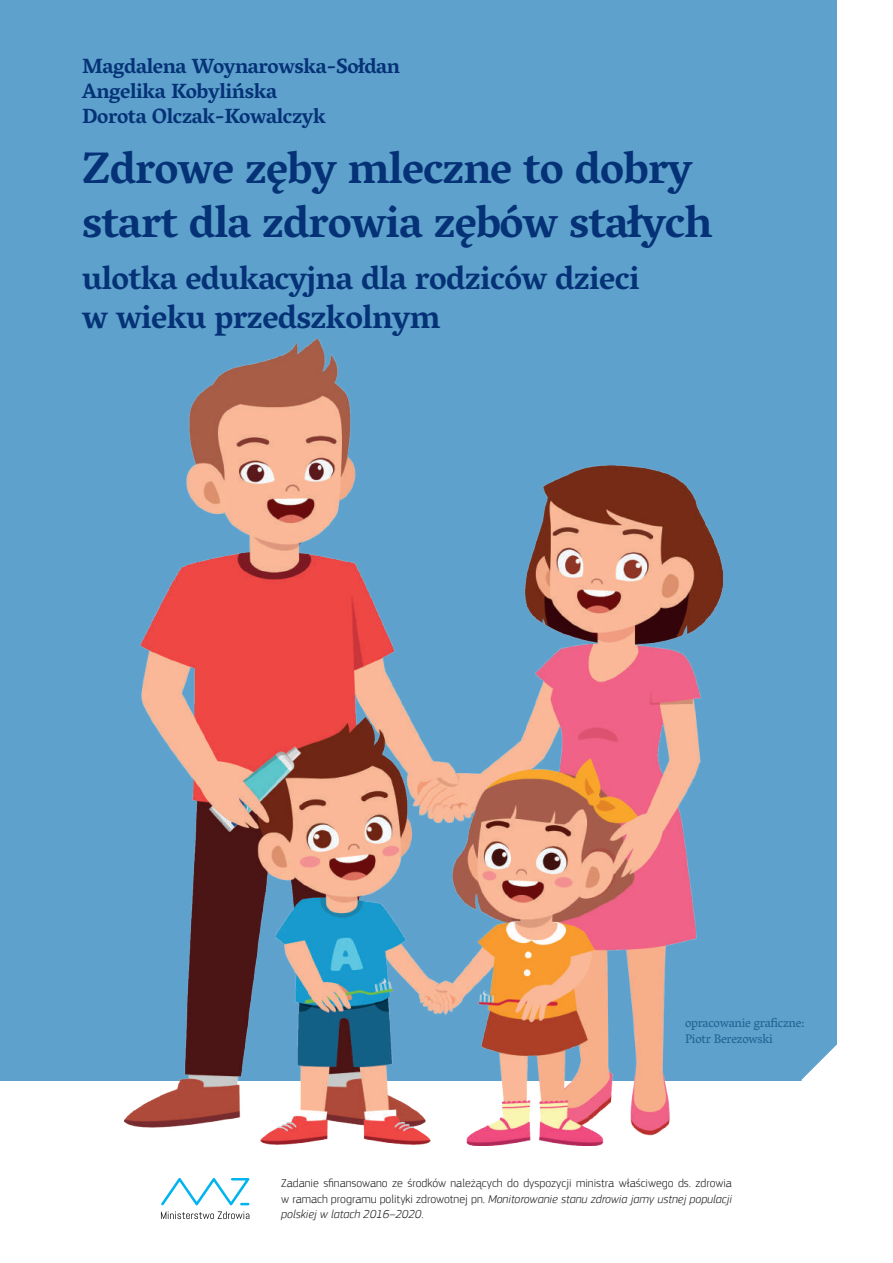
<style>
.page{position:relative;width:893px;height:1263px;background:#fff}
.page>*{position:absolute;margin:0;border:0;box-sizing:border-box;transform-origin:0 0}
.t1{font:700 45px/54px "Vesper Libre";letter-spacing:-.02em;color:#053276}
.t2{font:700 33px/39.6px "Vesper Libre";letter-spacing:-.02em;color:#053276}
.t3{font:700 21px/25.2px "Vesper Libre";letter-spacing:-.02em;color:#053276}
.t4{font:12.75px/16.2px "Vesper Libre";letter-spacing:-.02em;color:#256295}
.t5{font:300 12px/15.8px "PF Square Sans Pro";color:#231f20;text-align:justify}
.s1{font-style:italic}
</style>
<div class="page">
<div style="left:0;top:0;width:836px;height:1080px;background:#5da1cc"></div>
<svg style="left:801px;top:1043px;width:36px;height:38px"></svg>
<img style="left:125px;top:339px;width:598px;height:806px">
<svg style="left:161px;top:1211px;width:88px;height:8px"></svg>
<svg style="left:161px;top:1178px;width:88px;height:27px"></svg>
<h3 class="t3" style="left:82px;top:53px;width:319px">Magdalena Woynarowska-Sołdan<br>Angelika Kobylińska<br>Dorota Olczak-Kowalczyk</h3>
<h1 class="t1" style="left:82px;top:140px;width:632px">Zdrowe zęby mleczne to dobry start dla zdrowia zębów stałych</h1>
<h2 class="t2" style="left:82px;top:257px;width:559px">ulotka edukacyjna dla rodziców dzieci w wieku przedszkolnym</h2>
<p class="t4" style="left:685px;top:1014px;width:121px">opracowanie graficzne:<br>Piotr Berezowski</p>
<p class="t5" style="left:281px;top:1175px;width:452px">Zadanie sfinansowano ze środków należących do dyspozycji ministra właściwego ds. zdrowia w ramach programu polityki zdrowotnej pn. <span class="s1">Monitorowanie stanu zdrowia jamy ustnej populacji polskiej w latach 2016–2020</span>.</p>
</div>
